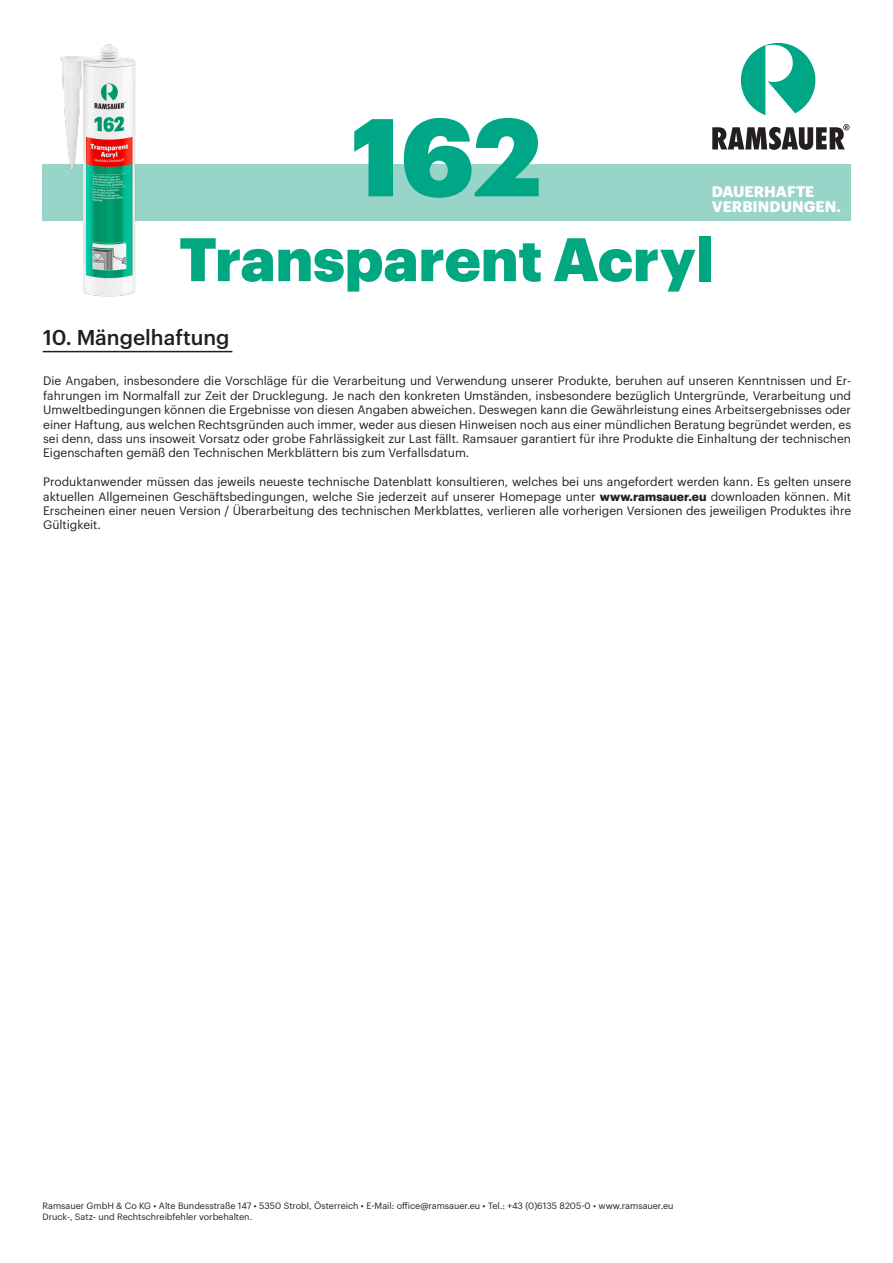
<style>
.page{position:relative;width:893px;height:1263px;background:#fff}
.page>*{position:absolute;margin:0;border:0;box-sizing:border-box;transform-origin:0 0}
.t1{font:900 108px "Graphik";color:#00a786}
.t2{font:900 60px "Graphik";color:#00a780}
.t3{font:500 21px "Graphik";color:#231f20}
.t4{font:700 15px "Graphik";color:#fff}
.t5{font:12px/14.4px "Graphik";color:#231f20;text-align:justify}
.t6{font:9px "Graphik";color:#231f20}
.s1{font-weight:700}
</style>
<div class="page">
<hr style="left:43px;top:351px;width:189px;height:1px;background:#231f20">
<div style="left:43px;top:164px;width:808px;height:57px;background:#98d4c8"></div>
<svg style="left:712px;top:124px;width:137px;height:26px"></svg>
<svg style="left:741px;top:43px;width:75px;height:72px"></svg>
<img style="left:42px;top:44px;width:94px;height:253px">
<p class="t1" style="left:351px;top:73px;width:192px">162</p>
<p class="t2" style="left:179px;top:213px;width:536px">Transparent Acryl</p>
<p class="t4" style="left:712px;top:180px;width:104px">DAUERHAFTE</p>
<p class="t4" style="left:712px;top:195px;width:131px">VERBINDUNGEN.</p>
<p class="t3" style="left:43px;top:321px;width:188px">10. Mängelhaftung</p>
<p class="t5" style="left:43px;top:373px;width:809px">Die Angaben, insbesondere die Vorschläge für die Verarbeitung und Verwendung unserer Produkte, beruhen auf unseren Kenntnissen und Er&shy;fahrungen im Normalfall zur Zeit der Drucklegung. Je nach den konkreten Umständen, insbesondere bezüglich Untergründe, Verarbeitung und Umweltbedingungen können die Ergebnisse von diesen Angaben abweichen. Deswegen kann die Gewährleistung eines Arbeitsergebnisses oder einer Haftung, aus welchen Rechtsgründen auch immer, weder aus diesen Hinweisen noch aus einer mündlichen Beratung begründet werden, es sei denn, dass uns insoweit Vorsatz oder grobe Fahrlässigkeit zur Last fällt. Ramsauer garantiert für ihre Produkte die Einhaltung der technischen Eigenschaften gemäß den Technischen Merkblättern bis zum Verfallsdatum.</p>
<p class="t5" style="left:43px;top:474px;width:809px">Produktanwender müssen das jeweils neueste technische Datenblatt konsultieren, welches bei uns angefordert werden kann. Es gelten unsere aktuellen Allgemeinen Geschäftsbedingungen, welche Sie jederzeit auf unserer Homepage unter <span class="s1">www.ramsauer.eu</span> downloaden können. Mit Erscheinen einer neuen Version / Überarbeitung des technischen Merkblattes, verlieren alle vorherigen Versionen des jeweiligen Produktes ihre Gültigkeit.</p>
<p class="t6" style="left:43px;top:1199px;width:633px">Ramsauer GmbH &amp; Co KG • Alte Bundesstraße 147 • 5350 Strobl, Österreich • E-Mail: office@ramsauer.eu • Tel.: +43 (0)6135 8205-0 • www.ramsauer.eu</p>
<p class="t6" style="left:43px;top:1210px;width:211px">Druck-, Satz- und Rechtschreibfehler vorbehalten.</p>
</div>
